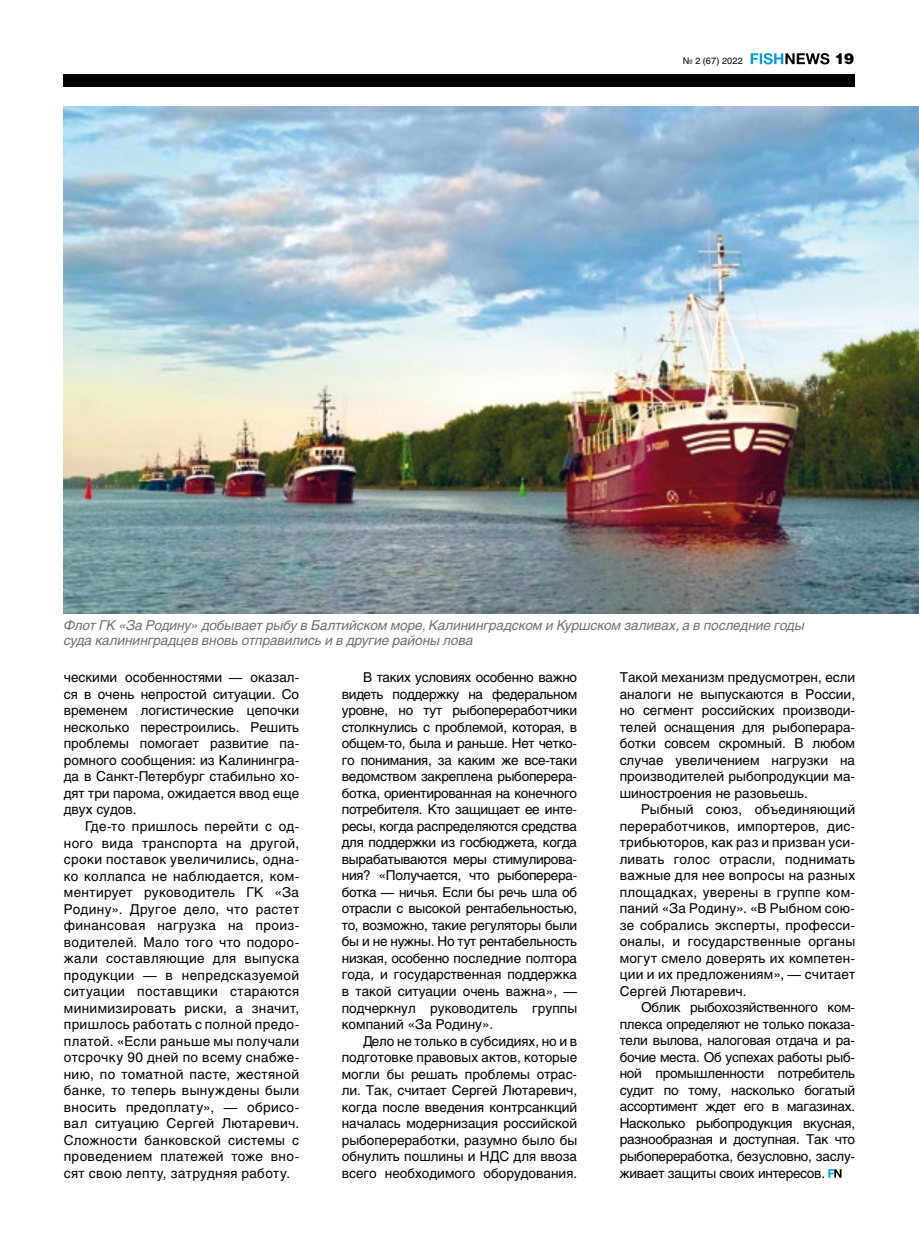
<style>
.page{position:relative;width:919px;height:1251px;background:#fff}
.page>*{position:absolute;margin:0;border:0;box-sizing:border-box;transform-origin:0 0}
.t1{font:15px "Helios Black C";color:#000}
.t2{font:13.5px/16.5px "Helios C";color:#000;text-align:justify}
.t3{font:italic 13.5px/15px "Helios C";letter-spacing:-.005em;color:#707172}
.t4{font:9px "Helios C";letter-spacing:.025em;color:#000}
</style>
<div class="page">
<div style="left:63px;top:74px;width:791px;height:13px;background:#000"></div>
<svg style="left:750px;top:53px;width:79px;height:11px"></svg>
<svg style="left:828px;top:1169px;width:13px;height:8px"></svg>
<img style="left:64px;top:107px;width:854px;height:506px">
<p class="t4" style="left:682px;top:56px;width:62px">№ 2 (67) 2022</p>
<p class="t1" style="left:834px;top:49px;width:21px">19</p>
<p class="t3" style="left:64px;top:618px;width:742px">Флот ГК «За Родину» добывает рыбу в Балтийском море, Калининградском и Куршском заливах, а в последние годы суда калининградцев вновь отправились и в другие районы лова</p>
<p class="t2" style="left:64px;top:669px;width:237px">ческими особенностями — оказал&shy;ся в очень непростой ситуации. Со временем логистические цепочки несколько перестроились. Решить проблемы помогает развитие па&shy;ромного сообщения: из Калинингра&shy;да в Санкт-Петербург стабильно хо&shy;дят три парома, ожидается ввод еще двух судов.</p>
<p class="t2" style="left:64px;top:817px;width:237px;text-indent:21px">Где-то пришлось перейти с од&shy;ного вида транспорта на другой, сроки поставок увеличились, одна&shy;ко коллапса не наблюдается, ком&shy;ментирует руководитель ГК «За Родину». Другое дело, что растет финансовая нагрузка на произ&shy;водителей. Мало того что подоро&shy;жали составляющие для выпуска продукции — в непредсказуемой ситуации поставщики стараются минимизировать риски, а значит, пришлось работать с полной предо&shy;платой. «Если раньше мы получали отсрочку 90 дней по всему снабже&shy;нию, по томатной пасте, жестяной банке, то теперь вынуждены были вносить предоплату», — обрисо&shy;вал ситуацию Сергей Лютаревич.<br>Сложности банковской системы с проведением платежей тоже вно&shy;сят свою лепту, затрудняя работу.</p>
<p class="t2" style="left:342px;top:669px;width:237px;text-indent:21px">В таких условиях особенно важно видеть поддержку на федеральном уровне, но тут рыбопереработчики столкнулись с проблемой, которая, в общем-то, была и раньше. Нет четко&shy;го понимания, за каким же все-таки ведомством закреплена рыбоперера&shy;ботка, ориентированная на конечного потребителя. Кто защищает ее инте&shy;ресы, когда распределяются средства для поддержки из госбюджета, когда вырабатываются меры стимулирова&shy;ния? «Получается, что рыбоперера&shy;ботка — ничья. Если бы речь шла об отрасли с высокой рентабельностью, то, возможно, такие регуляторы были бы и не нужны. Но тут рентабельность низкая, особенно последние полтора года, и государственная поддержка в такой ситуации очень важна», — подчеркнул руководитель группы компаний «За Родину».</p>
<p class="t2" style="left:342px;top:1032px;width:237px;text-indent:21px">Дело не только в субсидиях, но и в подготовке правовых актов, которые могли бы решать проблемы отрас&shy;ли. Так, считает Сергей Лютаревич, когда после введения контрсанкций началась модернизация российской рыбопереработки, разумно было бы обнулить пошлины и НДС для ввоза всего необходимого оборудования.</p>
<p class="t2" style="left:619px;top:669px;width:237px">Такой механизм предусмотрен, если аналоги не выпускаются в России, но сегмент российских производи&shy;телей оснащения для рыбоперара&shy;ботки совсем скромный. В любом случае увеличением нагрузки на производителей рыбопродукции ма&shy;шиностроения не разовьешь.</p>
<p class="t2" style="left:619px;top:801px;width:237px;text-indent:21px">Рыбный союз, объединяющий переработчиков, импортеров, дис&shy;трибьюторов, как раз и призван уси&shy;ливать голос отрасли, поднимать важные для нее вопросы на разных площадках, уверены в группе ком&shy;паний «За Родину». «В Рыбном сою&shy;зе собрались эксперты, професси&shy;оналы, и государственные органы могут смело доверять их компетен&shy;ции и их предложениям», — считает Сергей Лютаревич.</p>
<p class="t2" style="left:619px;top:999px;width:237px;text-indent:21px">Облик рыбохозяйственного ком&shy;плекса определяют не только показа&shy;тели вылова, налоговая отдача и ра&shy;бочие места. Об успехах работы рыб&shy;ной промышленности потребитель судит по тому, насколько богатый ассортимент ждет его в магазинах.<br>Насколько рыбопродукция вкусная, разнообразная и доступная. Так что рыбопереработка, безусловно, заслу&shy;живает защиты своих интересов.</p>
</div>
